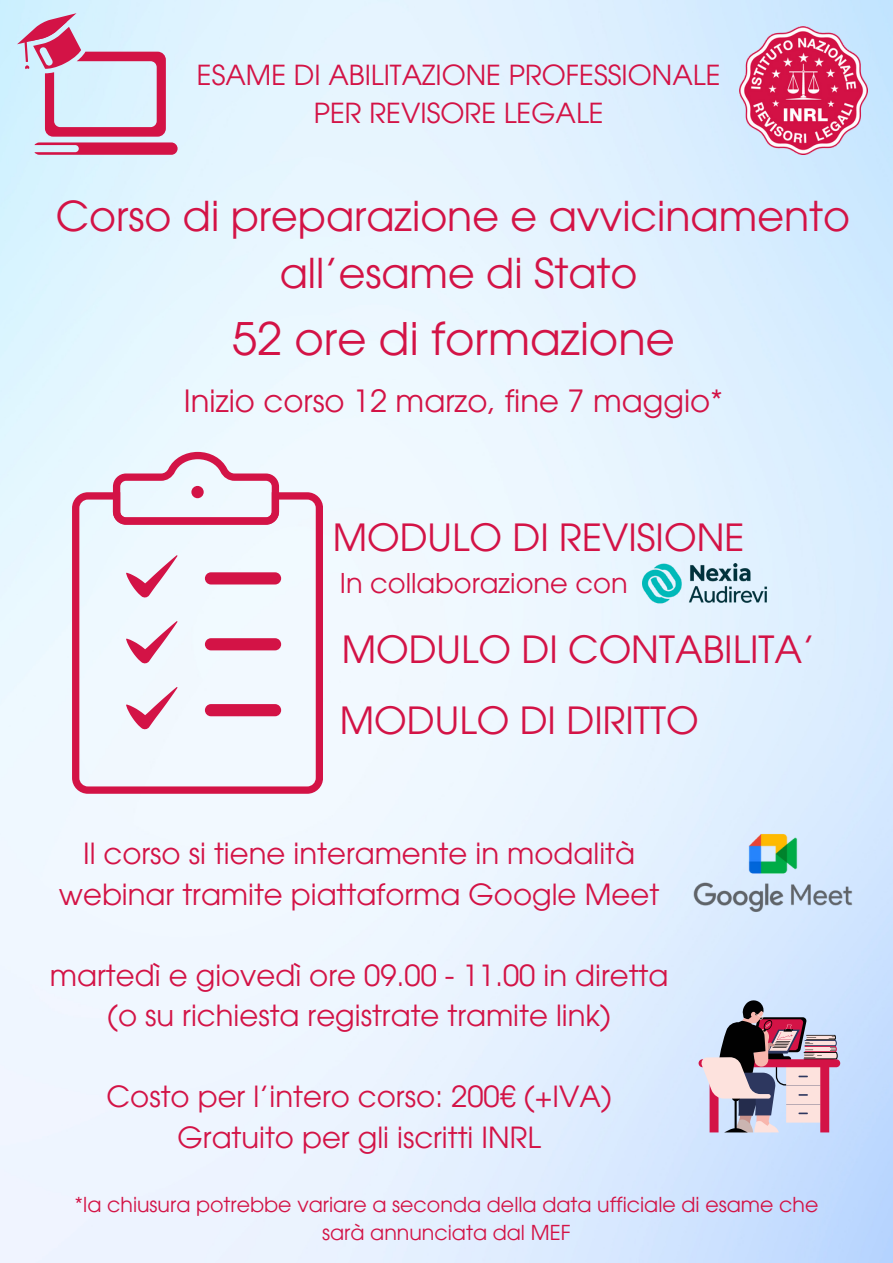
<style>
.page{position:relative;width:893px;height:1263px;background:#fff}
.page>*{position:absolute;margin:0;border:0;box-sizing:border-box;transform-origin:0 0}
.t1{font:44.85px "ITC Avant Garde Pro";color:#d31346}
.t2{font:41.1px/57.3px "ITC Avant Garde Pro";color:#d31346;text-align:center}
.t3{font:37.5px/71.6px "ITC Avant Garde Pro";color:#d31346}
.t4{font:30.6px "ITC Avant Garde Pro";color:#d31346}
.t5{font:29.1px/40.5px "ITC Avant Garde Pro";color:#d31346;text-align:center}
.t6{font:27.6px/38.2px "ITC Avant Garde Pro";color:#d31346;text-align:center}
.t7{font:27.3px "ITC Avant Garde Pro";color:#d31346}
.t8{font:20.55px/28px "ITC Avant Garde Pro";color:#d31346;text-align:center}
</style>
<div class="page">
<img style="left:0;top:0;width:893px;height:1263px">
<img style="left:739px;top:26px;width:128px;height:128px">
<svg style="left:17px;top:13px;width:161px;height:142px;background:#d6b7cd"></svg>
<svg style="left:72px;top:492px;width:251px;height:302px;fill:#f1f9ff"></svg>
<svg style="left:113px;top:452px;width:166px;height:73px"></svg>
<div style="left:191px;top:486px;width:13px;height:12px;background:#d31346;border-radius:50%"></div>
<div style="left:205px;top:572px;width:76px;height:12px;background:#d31346;border-radius:6px"></div>
<div style="left:205px;top:638px;width:76px;height:12px;background:#d31346;border-radius:6px"></div>
<svg style="left:126px;top:555px;width:51px;height:43px"></svg>
<svg style="left:126px;top:621px;width:51px;height:43px"></svg>
<svg style="left:126px;top:687px;width:51px;height:43px"></svg>
<div style="left:205px;top:704px;width:76px;height:12px;background:#d31346;border-radius:6px"></div>
<svg style="left:699px;top:999px;width:141px;height:133px;background:#b49db0"></svg>
<img style="left:643px;top:564px;width:124px;height:55px">
<img style="left:675px;top:774px;width:197px;height:197px">
<p class="t6" style="left:197px;top:55px;width:525px">ESAME DI ABILITAZIONE PROFESSIONALE<br>PER REVISORE LEGALE</p>
<p class="t2" style="left:56px;top:187px;width:796px">Corso di preparazione e avvicinamento all’esame di Stato</p>
<p class="t1" style="left:232px;top:311px;width:444px">52 ore di formazione</p>
<p class="t4" style="left:184px;top:381px;width:541px">Inizio corso 12 marzo, fine 7 maggio*</p>
<p class="t3" style="left:333px;top:501px;width:413px">MODULO DI REVISIONE</p>
<p class="t7" style="left:340px;top:566px;width:289px">In collaborazione con</p>
<p class="t3" style="left:340px;top:613px;width:477px">MODULO DI CONTABILITA’<br>MODULO DI DIRITTO</p>
<p class="t5" style="left:59px;top:833px;width:602px">Il corso si tiene interamente in modalità webinar tramite piattaforma Google Meet</p>
<p class="t5" style="left:50px;top:954px;width:620px">martedì e giovedì ore 09.00 - 11.00 in diretta (o su richiesta registrate tramite link)</p>
<p class="t5" style="left:107px;top:1076px;width:507px">Costo per l’intero corso: 200€ (+IVA)<br>Gratuito per gli iscritti INRL</p>
<p class="t8" style="left:75px;top:1190px;width:745px">*la chiusura potrebbe variare a seconda della data ufficiale di esame che sarà annunciata dal MEF</p>
</div>
